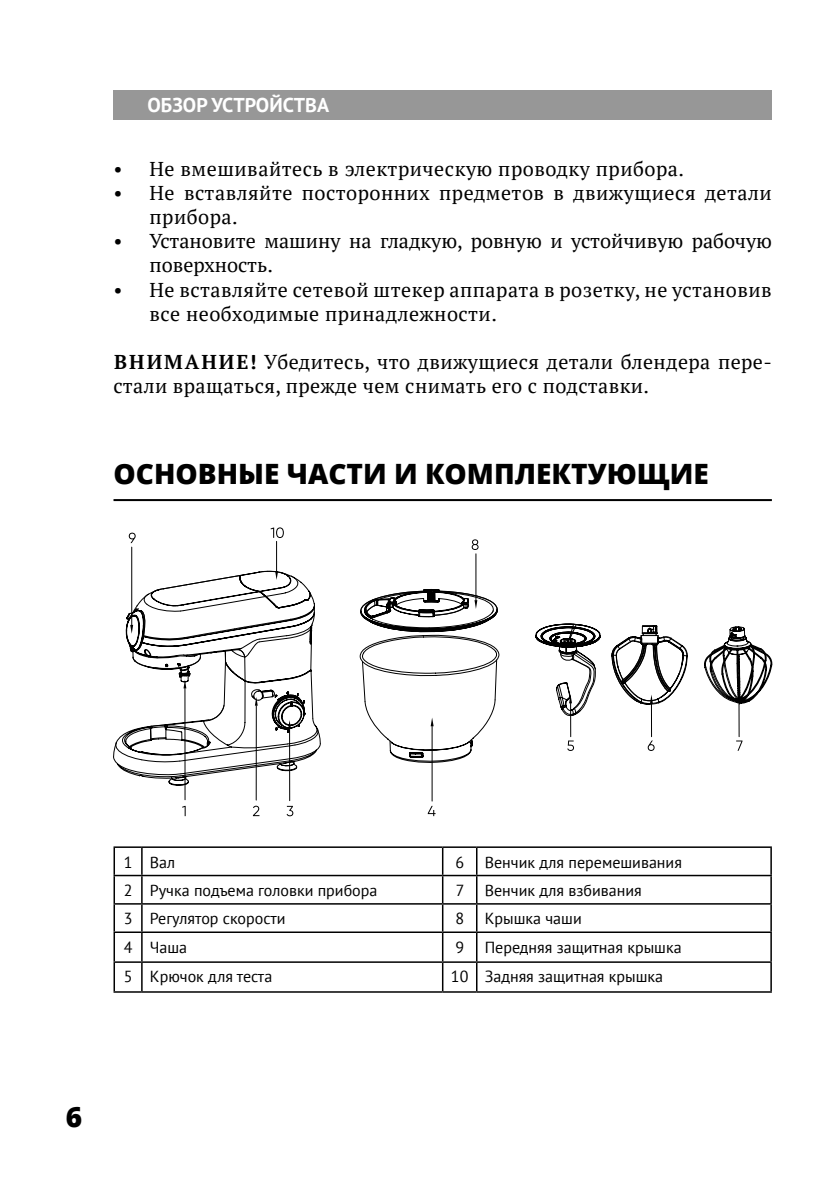
<style>
.page{position:relative;width:840px;height:1191px;background:#fff}
.page>*{position:absolute;margin:0;border:0;box-sizing:border-box;transform-origin:0 0}
.t1{font:800 28px "Open Sans";color:#000}
.t2{font:20px/24.2px "PT Serif";letter-spacing:.02em;color:#000}
.t3{font:20px/24.2px "PT Serif";color:#000}
.t4{font:700 20px "PT Sans";color:#fff}
.t5{font:16px "PT Sans";color:#000}
.s1{font-weight:700}
</style>
<div class="page">
<div style="left:113px;top:91px;width:658px;height:29px;background:#979797"></div>
<hr style="left:475px;top:554px;width:1px;height:46px;background:#000">
<hr style="left:276px;top:541px;width:1px;height:30px;background:#000">
<hr style="left:131px;top:547px;width:1px;height:78px;background:#000">
<svg style="left:113px;top:565px;width:386px;height:251px"></svg>
<svg style="left:535px;top:623px;width:236px;height:128px"></svg>
<svg style="left:471px;top:539px;width:7px;height:11px"></svg>
<svg style="left:129px;top:532px;width:7px;height:11px"></svg>
<svg style="left:270px;top:527px;width:14px;height:11px"></svg>
<hr style="left:113px;top:846px;width:29px;height:2px;background:#000">
<hr style="left:142px;top:846px;width:300px;height:2px;background:#000">
<hr style="left:442px;top:846px;width:34px;height:2px;background:#000">
<hr style="left:441px;top:848px;width:2px;height:26px;background:#000">
<hr style="left:476px;top:846px;width:295px;height:2px;background:#000">
<hr style="left:475px;top:848px;width:2px;height:26px;background:#000">
<hr style="left:142px;top:874px;width:300px;height:2px;background:#000">
<hr style="left:442px;top:874px;width:34px;height:2px;background:#000">
<hr style="left:441px;top:876px;width:2px;height:27px;background:#000">
<hr style="left:476px;top:874px;width:295px;height:2px;background:#000">
<hr style="left:475px;top:876px;width:2px;height:27px;background:#000">
<hr style="left:142px;top:903px;width:300px;height:1px;background:#000">
<hr style="left:442px;top:903px;width:34px;height:1px;background:#000">
<hr style="left:441px;top:904px;width:2px;height:27px;background:#000">
<hr style="left:476px;top:903px;width:295px;height:1px;background:#000">
<hr style="left:475px;top:904px;width:2px;height:27px;background:#000">
<hr style="left:142px;top:931px;width:300px;height:2px;background:#000">
<hr style="left:442px;top:931px;width:34px;height:2px;background:#000">
<hr style="left:441px;top:933px;width:2px;height:28px;background:#000">
<hr style="left:476px;top:931px;width:295px;height:2px;background:#000">
<hr style="left:475px;top:933px;width:2px;height:28px;background:#000">
<hr style="left:142px;top:961px;width:300px;height:2px;background:#000">
<hr style="left:442px;top:961px;width:34px;height:2px;background:#000">
<hr style="left:441px;top:963px;width:2px;height:28px;background:#000">
<hr style="left:476px;top:961px;width:295px;height:2px;background:#000">
<hr style="left:475px;top:963px;width:2px;height:28px;background:#000">
<svg style="left:770px;top:848px;width:1px;height:143px"></svg>
<svg style="left:113px;top:848px;width:29px;height:144px"></svg>
<hr style="left:142px;top:991px;width:300px;height:1px;background:#000">
<hr style="left:442px;top:991px;width:34px;height:1px;background:#000">
<hr style="left:476px;top:991px;width:295px;height:1px;background:#000">
<hr style="left:113px;top:499px;width:658px;height:2px;background:#000">
<p class="t4" style="left:147px;top:92px;width:183px">ОБЗОР УСТРОЙСТВА</p>
<p class="t2" style="left:113px;top:156px;width:571px">• Не вмешивайтесь в электрическую проводку прибора.</p>
<p class="t2" style="left:149px;top:180px;width:623px;text-indent:-36px">• Не вставляйте посторонних предметов в движущиеся детали прибора.</p>
<p class="t3" style="left:149px;top:229px;width:623px;text-indent:-36px">• Установите машину на гладкую, ровную и устойчивую рабочую поверхность.</p>
<p class="t2" style="left:149px;top:277px;width:623px;text-indent:-36px">• Не вставляйте сетевой штекер аппарата в розетку, не установив все необходимые принадлежности.</p>
<p class="t2" style="left:113px;top:349px;width:659px"><span class="s1">ВНИМАНИЕ!</span> Убедитесь, что движущиеся детали блендера пере&shy;стали вращаться, прежде чем снимать его с подставки.</p>
<p class="t1" style="left:113px;top:452px;width:596px">ОСНОВНЫЕ ЧАСТИ И КОМПЛЕКТУЮЩИЕ</p>
<p class="t5" style="left:124px;top:851px;width:10px">1</p>
<p class="t5" style="left:150px;top:851px;width:27px">Вал</p>
<p class="t5" style="left:455px;top:851px;width:10px">6</p>
<p class="t5" style="left:484px;top:851px;width:198px">Венчик для перемешивания</p>
<p class="t5" style="left:124px;top:880px;width:10px">2</p>
<p class="t5" style="left:150px;top:880px;width:229px">Ручка подъема головки прибора</p>
<p class="t5" style="left:455px;top:880px;width:10px">7</p>
<p class="t5" style="left:484px;top:880px;width:158px">Венчик для взбивания</p>
<p class="t5" style="left:124px;top:908px;width:10px">3</p>
<p class="t5" style="left:150px;top:908px;width:137px">Регулятор скорости</p>
<p class="t5" style="left:455px;top:908px;width:10px">8</p>
<p class="t5" style="left:484px;top:908px;width:98px">Крышка чаши</p>
<p class="t5" style="left:124px;top:936px;width:10px">4</p>
<p class="t5" style="left:150px;top:936px;width:39px">Чаша</p>
<p class="t5" style="left:455px;top:936px;width:10px">9</p>
<p class="t5" style="left:484px;top:936px;width:198px">Передняя защитная крышка</p>
<p class="t5" style="left:124px;top:966px;width:10px">5</p>
<p class="t5" style="left:150px;top:966px;width:124px">Крючок для теста</p>
<p class="t5" style="left:450px;top:966px;width:19px">10</p>
<p class="t5" style="left:484px;top:966px;width:180px">Задняя защитная крышка</p>
<p class="t1" style="left:66px;top:1095px;width:18px">6</p>
</div>
